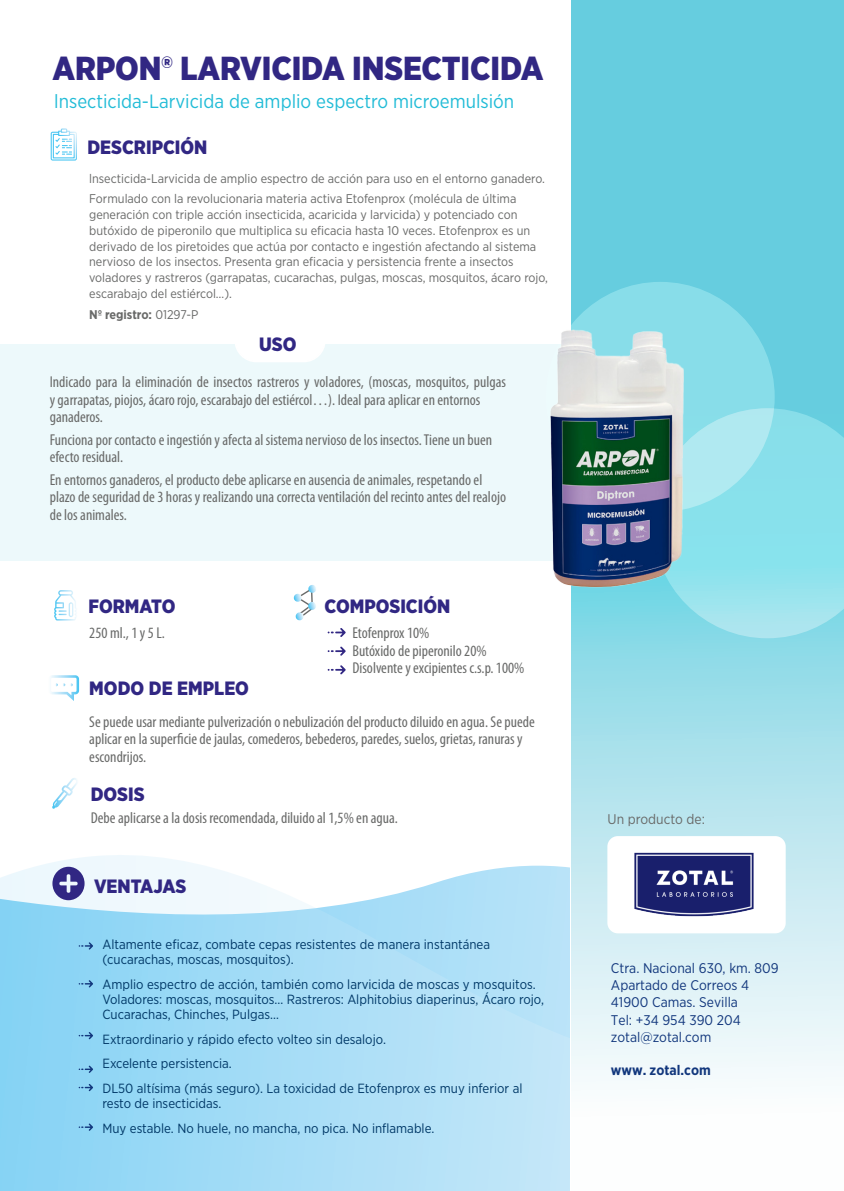
<style>
.page{position:relative;width:844px;height:1191px;background:#fff}
.page>*{position:absolute;margin:0;border:0;box-sizing:border-box;transform-origin:0 0}
.t1{font:900 33.25px "Gotham Narrow";letter-spacing:-.005em;color:#312783}
.Basic{font:900 19.25px "Gotham Narrow";color:#312783}
.t2{font:19.25px "Gotham Narrow";color:#22bcd7}
.Basic-2{font:condensed 15.75px/17.5px "Myriad Pro";color:#696a69}
.t3{font:14px/17.5px "Gotham Narrow";color:#12377d}
.t4{font:700 14px "Gotham Narrow";color:#12377d}
.t5{font:14px "Gotham Narrow";color:#696a69}
.Basic-3{font:13.3px/14.9px "Gotham Narrow";color:#003867}
.Basic-4{font:12.6px/15.8px "Gotham Narrow";color:#696a69}
.Basic-5{font:700 12.6px "Gotham Narrow";color:#696a69}
.s1{font-weight:400}
</style>
<div class="page">
<div style="left:0;top:344px;width:644px;height:216px;background:#edf9fb"></div>
<svg style="left:0;top:855px;width:570px;height:336px"></svg>
<svg style="left:52px;top:866px;width:33px;height:34px"></svg>
<svg style="left:571px;top:0;width:272px;height:1082px"></svg>
<svg style="left:652px;top:408px;width:191px;height:230px;fill:#88e1ec"></svg>
<svg style="left:546px;top:282px;width:228px;height:230px;fill:#88dde9"></svg>
<div style="left:235px;top:319px;width:90px;height:42px;background:#fff;border-radius:21px"></div>
<div style="left:234px;top:318px;width:91px;height:44px;border:2px solid #fff;border-radius:21px"></div>
<svg style="left:51px;top:128px;width:26px;height:32px"></svg>
<svg style="left:293px;top:585px;width:23px;height:36px"></svg>
<svg style="left:54px;top:590px;width:22px;height:30px"></svg>
<svg style="left:327px;top:628px;width:18px;height:9px"></svg>
<svg style="left:327px;top:646px;width:18px;height:10px"></svg>
<svg style="left:327px;top:665px;width:18px;height:9px"></svg>
<svg style="left:51px;top:675px;width:28px;height:26px"></svg>
<img style="left:502px;top:312px;width:214px;height:292px">
<svg style="left:79px;top:942px;width:14px;height:7px"></svg>
<svg style="left:79px;top:980px;width:14px;height:7px"></svg>
<svg style="left:79px;top:1032px;width:14px;height:7px"></svg>
<svg style="left:79px;top:1065px;width:14px;height:8px"></svg>
<svg style="left:79px;top:1083px;width:14px;height:8px"></svg>
<svg style="left:79px;top:1123px;width:14px;height:7px"></svg>
<svg style="left:52px;top:778px;width:25px;height:30px"></svg>
<div style="left:607px;top:836px;width:178px;height:97px;background:#fff;border-radius:10px"></div>
<img style="left:634px;top:852px;width:120px;height:65px">
<p class="t1" style="left:52px;top:46px;width:492px">ARPON® LARVICIDA INSECTICIDA</p>
<p class="t2" style="left:54px;top:89px;width:461px">lnsecticida-Larvicida de amplio espectro microemulsión</p>
<p class="Basic" style="left:87px;top:134px;width:121px">DESCRIPCIÓN</p>
<p class="Basic-4" style="left:89px;top:170px;width:457px">lnsecticida-Larvicida de amplio espectro de acción para uso en el entorno ganadero.</p>
<p class="Basic-4" style="left:89px;top:191px;width:460px">Formulado con la revolucionaria materia activa Etofenprox (molécula de última generación con triple acción insecticida, acaricida y larvicida) y potenciado con butóxido de piperonilo que multiplica su eficacia hasta 10 veces. Etofenprox es un derivado de los piretoides que actúa por contacto e ingestión afectando al sistema nervioso de los insectos. Presenta gran eficacia y persistencia frente a insectos voladores y rastreros (garrapatas, cucarachas, pulgas, moscas, mosquitos, ácaro rojo, escarabajo del estiércol…).</p>
<p class="Basic-5" style="left:89px;top:306px;width:111px">Nº registro: <span class="s1">01297-P</span></p>
<p class="Basic" style="left:259px;top:332px;width:39px">USO</p>
<p class="Basic-2" style="left:50px;top:373px;width:457px">Indicado para la eliminación de insectos rastreros y voladores, (moscas, mosquitos, pulgas y garrapatas, piojos, ácaro rojo, escarabajo del estiércol…). Ideal para aplicar en entornos ganaderos.</p>
<p class="Basic-2" style="left:50px;top:431px;width:444px">Funciona por contacto e ingestión y afecta al sistema nervioso de los insectos. Tiene un buen efecto residual.</p>
<p class="Basic-2" style="left:50px;top:471px;width:457px">En entornos ganaderos, el producto debe aplicarse en ausencia de animales, respetando el plazo de seguridad de 3 horas y realizando una correcta ventilación del recinto antes del realojo de los animales.</p>
<p class="Basic" style="left:89px;top:594px;width:88px">FORMATO</p>
<p class="Basic-2" style="left:89px;top:624px;width:77px">250 ml., 1 y 5 L.</p>
<p class="Basic" style="left:324px;top:593px;width:127px">COMPOSICIÓN</p>
<p class="Basic-2" style="left:352px;top:624px;width:78px">Etofenprox 10%</p>
<p class="Basic-2" style="left:352px;top:641px;width:136px">Butóxido de piperonilo 20%</p>
<p class="Basic-2" style="left:352px;top:659px;width:173px">Disolvente y excipientes c.s.p. 100%</p>
<p class="Basic" style="left:89px;top:675px;width:161px">MODO DE EMPLEO</p>
<p class="Basic-2" style="left:89px;top:712px;width:447px">Se puede usar mediante pulverización o nebulización del producto diluido en agua. Se puede aplicar en la superficie de jaulas, comederos, bebederos, paredes, suelos, grietas, ranuras y escondrijos.</p>
<p class="Basic" style="left:91px;top:781px;width:55px">DOSIS</p>
<p class="Basic-2" style="left:91px;top:808px;width:308px">Debe aplicarse a la dosis recomendada, diluido al 1,5% en agua.</p>
<p class="Basic" style="left:94px;top:873px;width:94px">VENTAJAS</p>
<p class="Basic-3" style="left:102px;top:937px;width:389px">Altamente eficaz, combate cepas resistentes de manera instantánea (cucarachas, moscas, mosquitos).</p>
<p class="Basic-3" style="left:102px;top:976px;width:443px">Amplio espectro de acción, también como larvicida de moscas y mosquitos.<br>Voladores: moscas, mosquitos… Rastreros: Alphitobius diaperinus, Ácaro rojo,<br>Cucarachas, Chinches, Pulgas…</p>
<p class="Basic-3" style="left:102px;top:1031px;width:285px">Extraordinario y rápido efecto volteo sin desalojo.</p>
<p class="Basic-3" style="left:102px;top:1056px;width:131px">Excelente persistencia.</p>
<p class="Basic-3" style="left:102px;top:1080px;width:421px">DL50 altísima (más seguro). La toxicidad de Etofenprox es muy inferior al resto de insecticidas.</p>
<p class="Basic-3" style="left:102px;top:1120px;width:333px">Muy estable. No huele, no mancha, no pica. No inflamable.</p>
<p class="t5" style="left:607px;top:810px;width:99px">Un producto de:</p>
<p class="t3" style="left:610px;top:958px;width:169px">Ctra. Nacional 630, km. 809<br>Apartado de Correos 4<br>41900 Camas. Sevilla<br>Tel: +34 954 390 204 zotal@zotal.com</p>
<p class="t4" style="left:610px;top:1061px;width:101px">www. zotal.com</p>
</div>
